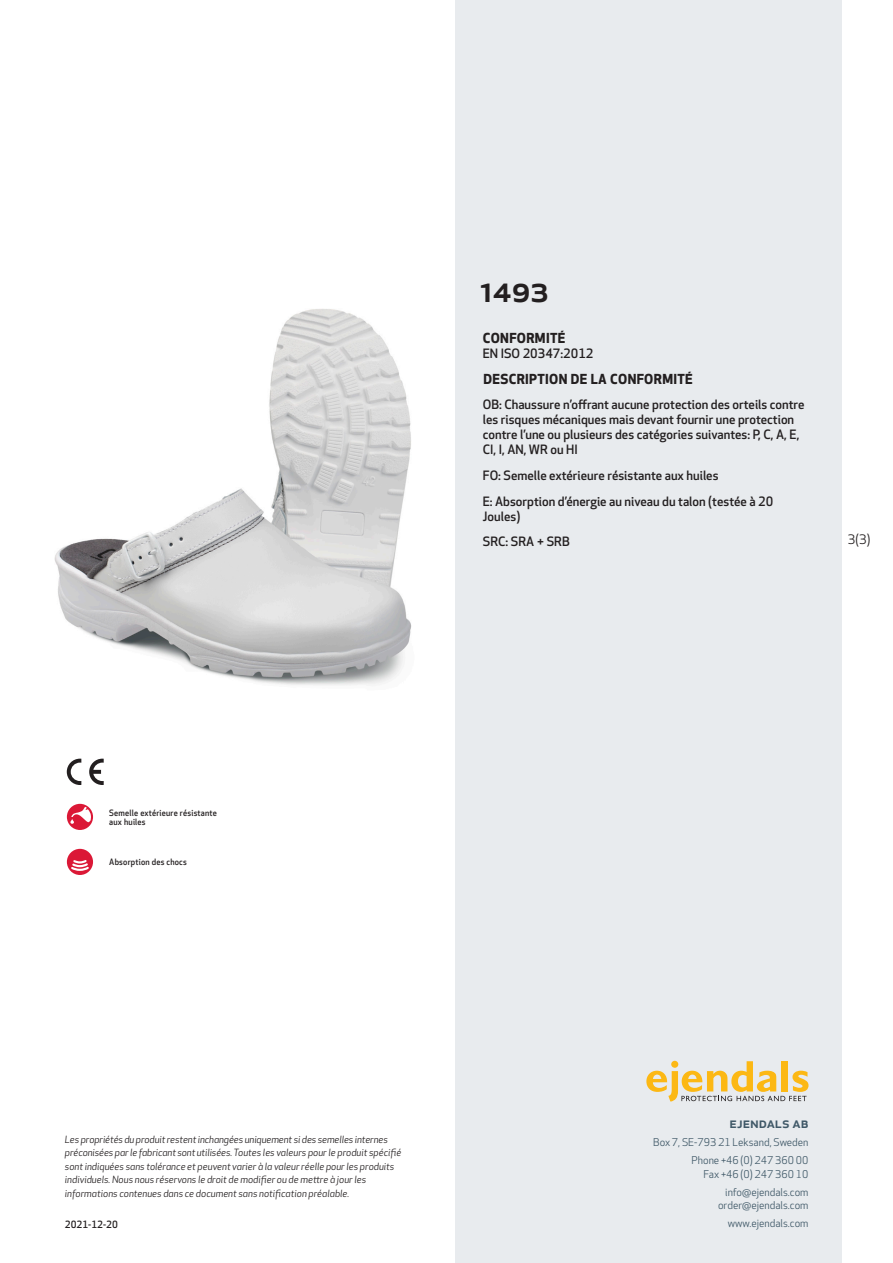
<style>
.page{position:relative;width:893px;height:1263px;background:#fff}
.page>*{position:absolute;margin:0;border:0;box-sizing:border-box;transform-origin:0 0}
.prodname{font:500 36px "Apex New";color:#231f20}
.t1{font:500 15px "Apex New";color:#405968}
.Funktion_body{font:700 13.5px "Apex New";letter-spacing:.025em;color:#231f20}
.t2{font:12.75px "Apex New";color:#231f20}
.Funktion_body-2{font:500 12.6px/15px "Apex New";color:#231f20}
.t3{font:10.5px/18px "Apex New";color:#405968;text-align:right}
.t4{font:italic 9.75px/13.5px "Apex New";color:#231f20}
.t5{font:500 9.75px "Apex New";color:#231f20}
.Funktion_body-3{font:500 8.55px/9px "Apex New";letter-spacing:.025em;color:#231f20;scale:.95 1}
</style>
<div class="page">
<div style="left:455px;top:0;width:387px;height:1263px;background:#e8ebee"></div>
<svg style="left:646px;top:1061px;width:162px;height:40px"></svg>
<img style="left:54px;top:309px;width:357px;height:376px">
<div style="left:67px;top:804px;width:26px;height:26px;background:#db1836;border-radius:50%"></div>
<svg style="left:70px;top:807px;width:21px;height:17px"></svg>
<div style="left:67px;top:849px;width:26px;height:26px;background:#db1836;border-radius:50%"></div>
<svg style="left:69px;top:860px;width:22px;height:12px"></svg>
<svg style="left:89px;top:759px;width:15px;height:26px"></svg>
<svg style="left:67px;top:759px;width:14px;height:26px"></svg>
<p class="prodname" style="left:480px;top:265px;width:70px">1493</p>
<p class="Funktion_body" style="left:483px;top:328px;width:84px">CONFORMITÉ</p>
<p class="Funktion_body-2" style="left:483px;top:346px;width:112px">EN ISO 20347:2012</p>
<p class="Funktion_body" style="left:483px;top:369px;width:211px">DESCRIPTION DE LA CONFORMITÉ</p>
<p class="Funktion_body-2" style="left:483px;top:397px;width:323px">OB: Chaussure n’offrant aucune protection des orteils contre les risques mécaniques mais devant fournir une protection contre l’une ou plusieurs des catégories suivantes: P, C, A, E, CI, I, AN, WR ou HI</p>
<p class="Funktion_body-2" style="left:483px;top:468px;width:237px">FO: Semelle extérieure résistante aux huiles</p>
<p class="Funktion_body-2" style="left:483px;top:493px;width:292px">E: Absorption d’énergie au niveau du talon (testée à 20<br>Joules)</p>
<p class="Funktion_body-2" style="left:483px;top:534px;width:88px">SRC: SRA + SRB</p>
<h3 class="t2" style="left:848px;top:531px;width:24px">3(3)</h3>
<p class="Funktion_body-3" style="left:109px;top:808px;width:115px">Semelle extérieure résistante aux huiles</p>
<p class="Funktion_body-3" style="left:109px;top:857px;width:83px">Absorption des chocs</p>
<p class="t4" style="left:65px;top:1132px;width:338px">Les propriétés du produit restent inchangées uniquement si des semelles internes préconisées par le fabricant sont utilisées. Toutes les valeurs pour le produit spécifié sont indiquées sans tolérance et peuvent varier à la valeur réelle pour les produits individuels. Nous nous réservons le droit de modifier ou de mettre à jour les informations contenues dans ce document sans notification préalable.</p>
<p class="t5" style="left:65px;top:1218px;width:54px">2021-12-20</p>
<h2 class="t1" style="left:729px;top:1113px;width:80px">ejendals ab</h2>
<p class="t3" style="left:653px;top:1133px;width:157px">Box 7, SE-793 21 Leksand, Sweden<br>Phone +46 (0) 247 360 00</p>
<p class="t3" style="left:703px;top:1165px;width:107px">Fax +46 (0) 247 360 10 info@ejendals.com</p>
<p class="t3" style="left:718px;top:1196px;width:92px">order@ejendals.com</p>
<p class="t3" style="left:728px;top:1215px;width:82px">www.ejendals.com</p>
</div>
